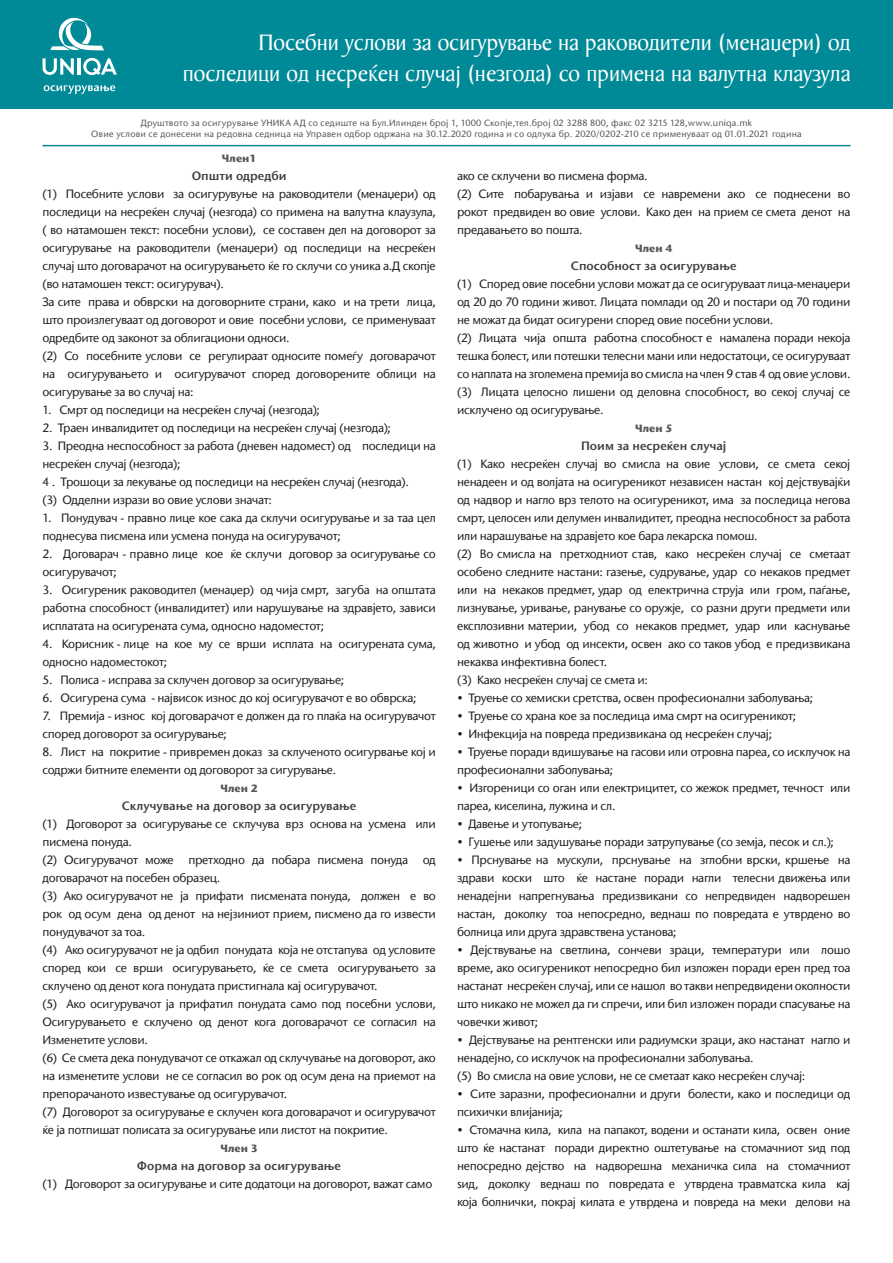
<style>
.page{position:relative;width:893px;height:1263px;background:#fff}
.page>*{position:absolute;margin:0;border:0;box-sizing:border-box;transform-origin:0 0}
.поглавје_наслов{font:24px/31.5px "Baker Signet";color:#fff;text-align:right}
.текст{font:500 12px/18px "Stone Sans ITC";letter-spacing:-.03em;color:#231f20;text-align:justify}
.член_наслов{font:600 12px "Stone Sans ITC";color:#3e3e3f}
.член{font:700 10.5px "Stone Sans ITC";color:#57585a}
.наслов_хедер{font:500 9px "Stone Sans ITC";letter-spacing:.015em;color:#57585a}
</style>
<div class="page">
<div style="left:0;top:0;width:893px;height:108px;background:#008996"></div>
<svg style="left:43px;top:58px;width:31px;height:17px"></svg>
<hr style="left:77px;top:58px;width:4px;height:17px;background:#fff">
<svg style="left:83px;top:58px;width:34px;height:17px"></svg>
<svg style="left:50px;top:17px;width:54px;height:33px"></svg>
<svg style="left:44px;top:85px;width:71px;height:9px"></svg>
<hr style="left:43px;top:145px;width:807px;height:1px;background:#008996">
<p class="поглавје_наслов" style="left:183px;top:27px;width:669px">Посебни услови за осигурување на раководители (менаџери) од последици од несреќен случај (незгода) со примена на валутна клаузула</p>
<p class="наслов_хедер" style="left:141px;top:117px;width:612px">Друштвото за осигурување УНИКА АД со седиште на Бул.Илинден број 1, 1000 Скопје,тел.број 02 3288 800, факс 02 3215 128,www.uniqa.mk</p>
<p class="наслов_хедер" style="left:91px;top:128px;width:712px">Овие услови се донесени на редовна седница на Управен одбор одржана на 30.12.2020 година и со одлука бр. 2020/0202-210 се применуваат од 01.01.2021 година</p>
<p class="член" style="left:222px;top:151px;width:36px">Член1</p>
<p class="член_наслов" style="left:192px;top:168px;width:96px">Општи одредби</p>
<p class="текст" style="left:43px;top:185px;width:395px">(1) Посебните услови за осигурувуње на раководители (менаџери) од последици на несреќен случај (незгода) со примена на валутна клаузула, ( во натамошен текст: посебни услови), се составен дел на договорот за осигурување на раководители (менаџери) од последици на несреќен случај што договарачот на осигурувањето ќе го склучи со уника а.Д скопје (во натамошен текст: осигурувач).</p>
<p class="текст" style="left:43px;top:293px;width:395px">За сите права и обврски на договорните страни, како и на трети лица, што произлегуваат од договорот и овие посебни услови, се применуваат одредбите од законот за облигациони односи.</p>
<p class="текст" style="left:43px;top:347px;width:395px">(2) Со посебните услови се регулираат односите помеѓу договарачот на осигурувањето и осигурувачот според договорените облици на осигурување за во случај на:</p>
<p class="текст" style="left:43px;top:401px;width:279px">1. Смрт од последици на несреќен случај (незгода);</p>
<p class="текст" style="left:43px;top:419px;width:350px">2. Траен инвалидитет од последици на несреќен случај (незгода);</p>
<p class="текст" style="left:43px;top:437px;width:395px">3. Преодна неспособност за работа (дневен надомест) од последици на несреќен случај (незгода);</p>
<p class="текст" style="left:43px;top:473px;width:368px">4 . Трошоци за лекување од последици на несреќен случај (незгода).</p>
<p class="текст" style="left:43px;top:491px;width:231px">(3) Одделни изрази во овие услови значат:</p>
<p class="текст" style="left:43px;top:509px;width:395px">1. Понудувач - правно лице кое сака да склучи осигурување и за таа цел поднесува писмена или усмена понуда на осигурувачот;</p>
<p class="текст" style="left:43px;top:545px;width:395px">2. Договарач - правно лице кое ќе склучи договор за осигурување со осигурувачот;</p>
<p class="текст" style="left:43px;top:581px;width:395px">3. Осигуреник раководител (менаџер) од чија смрт, загуба на општата работна способност (инвалидитет) или нарушување на здравјето, зависи исплатата на осигурената сума, односно надоместот;</p>
<p class="текст" style="left:43px;top:635px;width:395px">4. Корисник - лице на кое му се врши исплата на осигурената сума, односно надоместокот;</p>
<p class="текст" style="left:43px;top:671px;width:303px">5. Полиса - исправа за склучен договор за осигурување;</p>
<p class="текст" style="left:43px;top:689px;width:376px">6. Осигурена сума - највисок износ до кој осигурувачот е во обврска;</p>
<p class="текст" style="left:43px;top:707px;width:395px">7. Премија - износ кој договарачот е должен да го плаќа на осигурувачот според договорот за осигурување;</p>
<p class="текст" style="left:43px;top:743px;width:395px">8. Лист на покритие - привремен доказ за склученото осигурвање кој и содржи битните елементи од договорот за сигурување.</p>
<p class="член" style="left:220px;top:781px;width:39px">Член 2</p>
<p class="член_наслов" style="left:122px;top:798px;width:236px">Склучување на договор за осигурување</p>
<p class="текст" style="left:43px;top:815px;width:395px">(1) Договорот за осигурување се склучува врз основа на усмена или писмена понуда.</p>
<p class="текст" style="left:43px;top:851px;width:395px">(2) Осигурувачот може претходно да побара писмена понуда од договарачот на посебен образец.</p>
<p class="текст" style="left:43px;top:887px;width:395px">(3) Ако осигурувачот не ја прифати писмената понуда, должен е во рок од осум дена од денот на нејзиниот прием, писмено да го извести понудувачот за тоа.</p>
<p class="текст" style="left:43px;top:941px;width:395px">(4) Ако осигурувачот не ја одбил понудата која не отстапува од условите според кои се врши осигурувањето, ќе се смета осигурувањето за склучено од денот кога понудата пристигнала кај осигурувачот.</p>
<p class="текст" style="left:43px;top:995px;width:395px">(5) Ако осигурувачот ја прифатил понудата само под посебни услови, Осигурувањето е склучено од денот кога договарачот се согласил на Изменетите услови.</p>
<p class="текст" style="left:43px;top:1049px;width:395px">(6) Се смета дека понудувачот се откажал од склучување на договорот, ако на изменетите услови не се согласил во рок од осум дена на приемот на препорачаното известување од осигурувачот.</p>
<p class="текст" style="left:43px;top:1103px;width:395px">(7) Договорот за осигурување е склучен кога договарачот и осигурувачот ќе ја потпишат полисата за осигурување или листот на покритие.</p>
<p class="член" style="left:220px;top:1141px;width:39px">Член 3</p>
<p class="член_наслов" style="left:137px;top:1158px;width:205px">Форма на договор за осигурување</p>
<p class="текст" style="left:43px;top:1175px;width:391px">(1) Договорот за осигурување и сите додатоци на договорот, важат само</p>
<p class="текст" style="left:457px;top:167px;width:192px">ако се склучени во писмена форма.</p>
<p class="текст" style="left:457px;top:185px;width:395px">(2) Сите побарувања и изјави се навремени ако се поднесени во рокот предвиден во овие услови. Како ден на прием се смета денот на предавањето во пошта.</p>
<p class="член" style="left:635px;top:241px;width:39px">Член 4</p>
<p class="член_наслов" style="left:571px;top:258px;width:167px">Способност за осигурување</p>
<p class="текст" style="left:457px;top:275px;width:395px">(1) Според овие посебни услови можат да се осигуруваат лица-менаџери од 20 до 70 години живот. Лицата помлади од 20 и постари од 70 години не можат да бидат осигурени според овие посебни услови.</p>
<p class="текст" style="left:457px;top:329px;width:395px">(2) Лицата чија општа работна способност е намалена поради некоја тешка болест, или потешки телесни мани или недостатоци, се осигуруваат со наплата на зголемена премија во смисла на член 9 став 4 од овие услови.</p>
<p class="текст" style="left:457px;top:383px;width:395px">(3) Лицата целосно лишени од деловна способност, во секој случај се исклучено од осигурување.</p>
<p class="член" style="left:635px;top:421px;width:39px">Член 5</p>
<p class="член_наслов" style="left:581px;top:438px;width:147px">Поим за несреќен случај</p>
<p class="текст" style="left:457px;top:455px;width:395px">(1) Како несреќен случај во смисла на овие услови, се смета секој ненадеен и од волјата на осигуреникот независен настан кој дејствувајќи од надвор и нагло врз телото на осигуреникот, има за последица негова смрт, целосен или делумен инвалидитет, преодна неспособност за работа или нарашување на здравјето кое бара лекарска помош.</p>
<p class="текст" style="left:457px;top:545px;width:395px">(2) Во смисла на претходниот став, како несреќен случај се сметаат особено следните настани: газење, судрување, удар со некаков предмет или на некаков предмет, удар од електрична струја или гром, паѓање, лизнување, уривање, ранување со оружје, со разни други предмети или експлозивни материи, убод со некаков предмет, удар или каснување од животно и убод од инсекти, освен ако со таков убод е предизвикана некаква инфективна болест.</p>
<p class="текст" style="left:457px;top:671px;width:192px">(3) Како несреќен случај се смета и:</p>
<p class="текст" style="left:457px;top:689px;width:358px">• Труење со хемиски сретства, освен професионални заболувања;</p>
<p class="текст" style="left:457px;top:707px;width:341px">• Труење со храна кое за последица има смрт на осигуреникот;</p>
<p class="текст" style="left:457px;top:725px;width:316px">• Инфекција на повреда предизвикана од несреќен случај;</p>
<p class="текст" style="left:457px;top:743px;width:395px">• Труење поради вдишување на гасови или отровна пареа, со исклучок на професионални заболувања;</p>
<p class="текст" style="left:457px;top:779px;width:395px">• Изгореници со оган или електрицитет, со жежок предмет, течност или пареа, киселина, лужина и сл.</p>
<p class="текст" style="left:457px;top:815px;width:126px">• Давење и утопување;</p>
<p class="текст" style="left:457px;top:833px;width:378px">• Гушење или задушување поради затрупување (со земја, песок и сл.);</p>
<p class="текст" style="left:457px;top:851px;width:395px">• Прснување на мускули, прснување на зглобни врски, кршење на здрави коски што ќе настане поради нагли телесни движења или ненадејни напрегнувања предизвикани со непредвиден надворешен настан, доколку тоа непосредно, веднаш по повредата е утврдено во болница или друга здравствена установа;</p>
<p class="текст" style="left:457px;top:941px;width:395px">• Дејствување на светлина, сончеви зраци, температури или лошо време, ако осигуреникот непосредно бил изложен поради ерен пред тоа настанат несреќен случај, или се нашол во такви непредвидени околности што никако не можел да ги спречи, или бил изложен поради спасување на човечки живот;</p>
<p class="текст" style="left:457px;top:1031px;width:395px">• Дејствување на рентгенски или радиумски зраци, ако настанат нагло и ненадејно, со исклучок на професионални заболувања.</p>
<p class="текст" style="left:457px;top:1067px;width:350px">(5) Во смисла на овие услови, не се сметаат како несреќен случај:</p>
<p class="текст" style="left:457px;top:1085px;width:395px">• Сите заразни, професионални и други болести, како и последици од психички влијанија;</p>
<p class="текст" style="left:457px;top:1121px;width:395px">• Стомачна кила, кила на папакот, водени и останати кила, освен оние што ќе настанат поради директно оштетување на стомачниот ѕид под непосредно дејство на надворешна механичка сила на стомачниот ѕид, доколку веднаш по повредата е утврдена травматска кила кај која болнички, покрај килата е утврдена и повреда на меки делови на</p>
</div>
